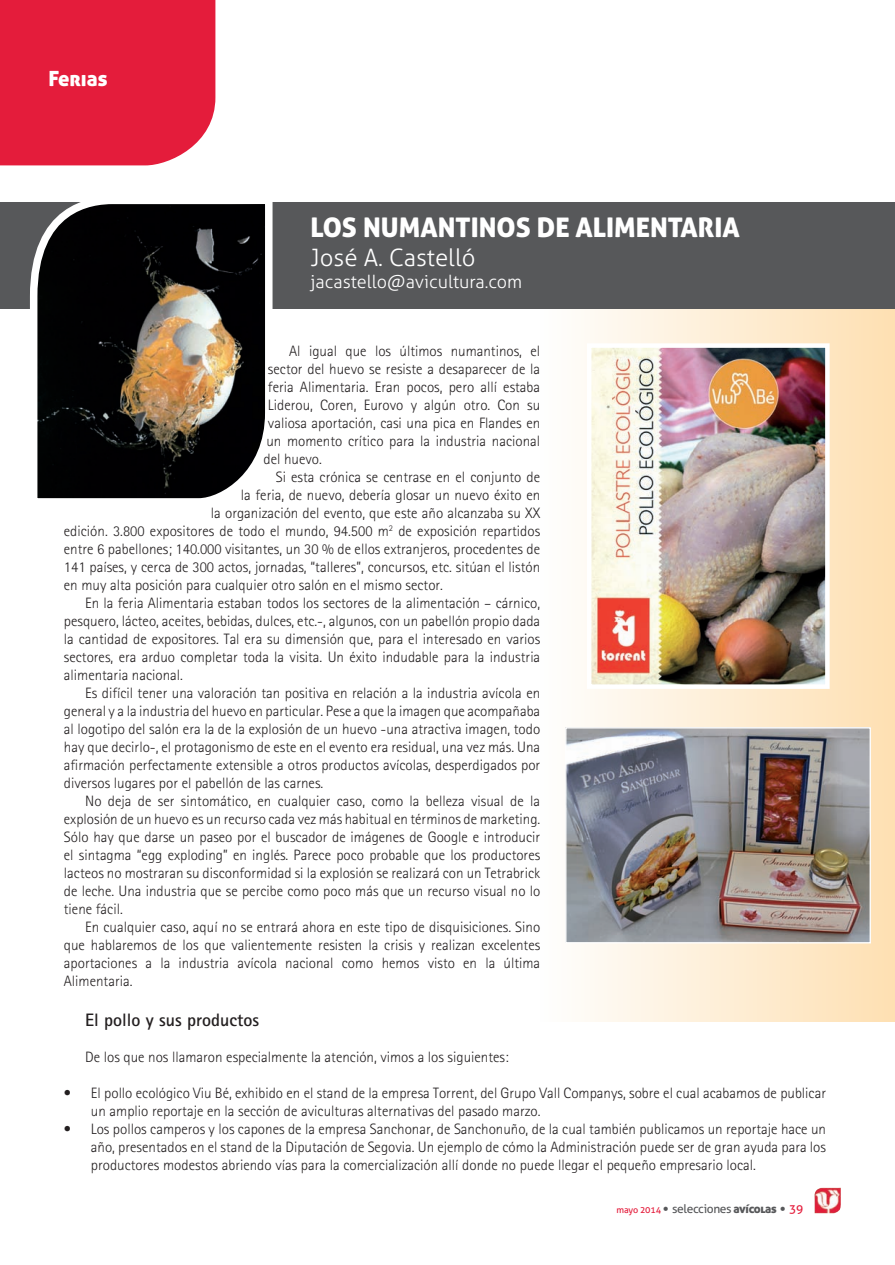
<style>
.page{position:relative;width:895px;height:1265px;background:#fff}
.page>*{position:absolute;margin:0;border:0;box-sizing:border-box;transform-origin:0 0}
.encabezado_ferias{font:27px "Aller Display";color:#fff}
.encabezado_ferias-2{font:300 24px "Aller";color:#fff}
.t1{font:21px "Aller Display";color:#fff}
.TEXTE_DE_L_ARTICLE{font:300 18px "Aller";color:#fff}
.TEXTO_CONGRESOS{font:700 18px "Rotis Sans Serif";color:#231f20}
.TEXTO_CONGRESOS-2{font:300 15px/18px "Rotis Sans Serif";color:#231f20;text-align:justify}
.t2{font:12px "Aller";letter-spacing:-.03em;color:#57585a}
.s1{font-size:9px;color:#e41c3b}
.s2{font-family:"Frutiger Roman";font-weight:500}
.s3{font-family:"Aller Display"}
.s4{color:#e41c3b}
</style>
<div class="page">
<img style="left:814px;top:1187px;width:27px;height:25px">
<div style="left:540px;top:308px;width:355px;height:713px;background:linear-gradient(to right,#fefefe,#fee0b2)"></div>
<div style="left:0;top:202px;width:895px;height:106px;background:#57585a"></div>
<svg style="left:26px;top:202px;width:250px;height:297px"></svg>
<img style="left:567px;top:729px;width:302px;height:212px">
<div style="left:565px;top:727px;width:306px;height:216px;border:1px solid #fff"></div>
<img style="left:592px;top:348px;width:233px;height:335px">
<div style="left:587px;top:343px;width:243px;height:345px;border:4px solid #fff"></div>
<div style="left:0;top:0;width:215px;height:165px;background:#e41c3b"></div>
<p class="t1" style="left:48px;top:65px;width:61px">Ferias</p>
<p class="encabezado_ferias" style="left:311px;top:210px;width:431px">LOS NUMANTINOS DE ALIMENTARIA</p>
<p class="encabezado_ferias-2" style="left:311px;top:243px;width:166px">José A. Castelló</p>
<p class="TEXTE_DE_L_ARTICLE" style="left:311px;top:270px;width:213px">jacastello@avicultura.com</p>
<p class="TEXTO_CONGRESOS-2" style="left:289px;top:342px;width:252px">Al igual que los últimos numantinos, el</p>
<p class="TEXTO_CONGRESOS-2" style="left:268px;top:360px;width:274px">sector del huevo se resiste a desaparecer de la</p>
<p class="TEXTO_CONGRESOS-2" style="left:268px;top:378px;width:274px">feria Alimentaria. Eran pocos, pero allí estaba</p>
<p class="TEXTO_CONGRESOS-2" style="left:268px;top:396px;width:274px">Liderou, Coren, Eurovo y algún otro. Con su</p>
<p class="TEXTO_CONGRESOS-2" style="left:268px;top:414px;width:274px">valiosa aportación, casi una pica en Flandes en</p>
<p class="TEXTO_CONGRESOS-2" style="left:266px;top:432px;width:275px">un momento crítico para la industria nacional</p>
<p class="TEXTO_CONGRESOS-2" style="left:263px;top:450px;width:60px">del huevo.</p>
<p class="TEXTO_CONGRESOS-2" style="left:276px;top:468px;width:266px">Si esta crónica se centrase en el conjunto de</p>
<p class="TEXTO_CONGRESOS-2" style="left:241px;top:486px;width:301px">la feria, de nuevo, debería glosar un nuevo éxito en</p>
<p class="TEXTO_CONGRESOS-2" style="left:211px;top:504px;width:331px">la organización del evento, que este año alcanzaba su XX</p>
<p class="TEXTO_CONGRESOS-2" style="left:64px;top:522px;width:478px">edición. 3.800 expositores de todo el mundo, 94.500 m<sup>2</sup> de exposición repartidos</p>
<p class="TEXTO_CONGRESOS-2" style="left:64px;top:540px;width:478px">entre 6 pabellones; 140.000 visitantes, un 30 % de ellos extranjeros, procedentes de</p>
<p class="TEXTO_CONGRESOS-2" style="left:64px;top:558px;width:478px">141 países, y cerca de 300 actos, jornadas, “talleres”, concursos, etc. sitúan el listón</p>
<p class="TEXTO_CONGRESOS-2" style="left:64px;top:576px;width:381px">en muy alta posición para cualquier otro salón en el mismo sector.</p>
<p class="TEXTO_CONGRESOS-2" style="left:64px;top:594px;width:478px;text-indent:21px">En la feria Alimentaria estaban todos los sectores de la alimentación – cárnico, pesquero, lácteo, aceites, bebidas, dulces, etc.-, algunos, con un pabellón propio dada la cantidad de expositores. Tal era su dimensión que, para el interesado en varios sectores, era arduo completar toda la visita. Un éxito indudable para la industria alimentaria nacional.</p>
<p class="TEXTO_CONGRESOS-2" style="left:64px;top:684px;width:478px;text-indent:21px">Es difícil tener una valoración tan positiva en relación a la industria avícola en general y a la industria del huevo en particular. Pese a que la imagen que acompañaba al logotipo del salón era la de la explosión de un huevo -una atractiva imagen, todo hay que decirlo-, el protagonismo de este en el evento era residual, una vez más. Una afirmación perfectamente extensible a otros productos avícolas, desperdigados por diversos lugares por el pabellón de las carnes.</p>
<p class="TEXTO_CONGRESOS-2" style="left:64px;top:792px;width:478px;text-indent:21px">No deja de ser sintomático, en cualquier caso, como la belleza visual de la explosión de un huevo es un recurso cada vez más habitual en términos de marketing.<br>Sólo hay que darse un paseo por el buscador de imágenes de Google e introducir el sintagma “egg exploding” en inglés. Parece poco probable que los productores lacteos no mostraran su disconformidad si la explosión se realizará con un Tetrabrick de leche. Una industria que se percibe como poco más que un recurso visual no lo tiene fácil.</p>
<p class="TEXTO_CONGRESOS-2" style="left:64px;top:918px;width:478px;text-indent:21px">En cualquier caso, aquí no se entrará ahora en este tipo de disquisiciones. Sino que hablaremos de los que valientemente resisten la crisis y realizan excelentes aportaciones a la industria avícola nacional como hemos visto en la última Alimentaria.</p>
<p class="TEXTO_CONGRESOS" style="left:85px;top:1008px;width:175px">El pollo y sus productos</p>
<p class="TEXTO_CONGRESOS-2" style="left:85px;top:1047px;width:425px">De los que nos llamaron especialmente la atención, vimos a los siguientes:</p>
<p class="TEXTO_CONGRESOS-2" style="left:91px;top:1083px;width:737px;text-indent:-27px">• El pollo ecológico Viu Bé, exhibido en el stand de la empresa Torrent, del Grupo Vall Companys, sobre el cual acabamos de publicar un amplio reportaje en la sección de aviculturas alternativas del pasado marzo.</p>
<p class="TEXTO_CONGRESOS-2" style="left:91px;top:1119px;width:737px;text-indent:-27px">• Los pollos camperos y los capones de la empresa Sanchonar, de Sanchonuño, de la cual también publicamos un reportaje hace un año, presentados en el stand de la Diputación de Segovia. Un ejemplo de cómo la Administración puede ser de gran ayuda para los productores modestos abriendo vías para la comercialización allí donde no puede llegar el pequeño empresario local.</p>
<p class="t2" style="left:617px;top:1200px;width:188px"><span class="s1">mayo 2014</span> <span class="s2">•</span> selecciones <span class="s3">avícolas</span> <span class="s2">•</span> <span class="s4">39</span></p>
</div>
